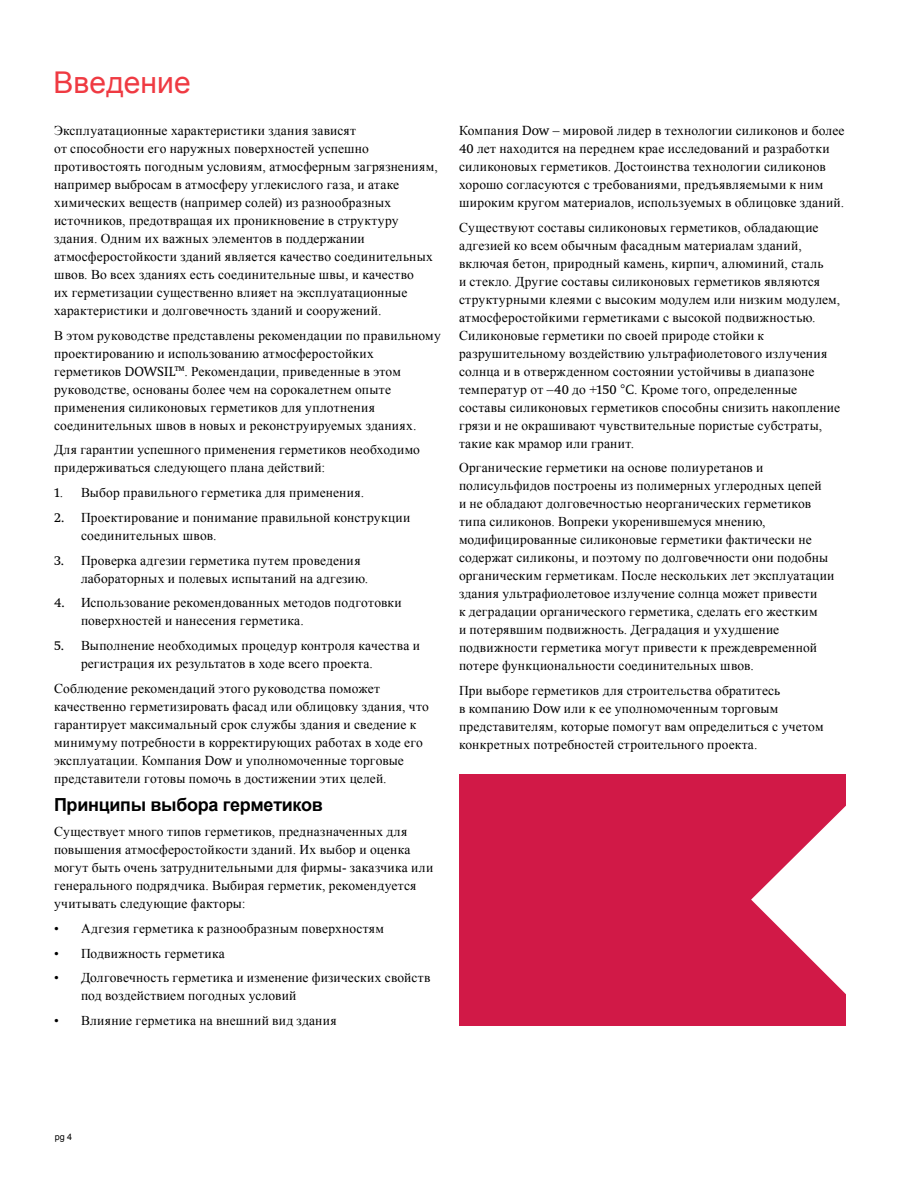
<style>
.page{position:relative;width:918px;height:1188px;background:#fff}
.page>*{position:absolute;margin:0;border:0;box-sizing:border-box;transform-origin:0 0}
.t1{font:30px "Arial";letter-spacing:.005em;color:#ef3a42}
.t2{font:700 18px "Arial";letter-spacing:-.015em;color:#000}
.t3{font:13.5px/18px "Times New Roman";letter-spacing:.015em;color:#000}
.t4{font:9px "Arial";color:#000}
.s1{font-family:"Swift Neue LT Pro"}
</style>
<div class="page">
<div style="left:459px;top:774px;width:386px;height:252px;background:#d11947"></div>
<svg style="left:751px;top:801px;width:95px;height:198px"></svg>
<h1 class="t1" style="left:54px;top:63px;width:139px">Введение</h1>
<p class="t3" style="left:54px;top:121px;width:385px">Эксплуатационные характеристики здания зависят<br>от способности его наружных поверхностей успешно противостоять погодным условиям, атмосферным загрязнениям, например выбросам в атмосферу углекислого газа, и атаке химических веществ (например солей) из разнообразных источников, предотвращая их проникновение в структуру здания. Одним их важных элементов в поддержании атмосферостойкости зданий является качество соединительных швов. Во всех зданиях есть соединительные швы, и качество<br>их герметизации существенно влияет на эксплуатационные характеристики и долговечность зданий и сооружений.</p>
<p class="t3" style="left:54px;top:326px;width:389px">В этом руководстве представлены рекомендации по правильному проектированию и использованию атмосферостойких герметиков <span class="s1">DOWSIL™</span>. Рекомендации, приведенные в этом руководстве, основаны более чем на сорокалетнем опыте применения силиконовых герметиков для уплотнения соединительных швов в новых и реконструируемых зданиях.</p>
<p class="t3" style="left:54px;top:441px;width:367px">Для гарантии успешного применения герметиков необходимо придерживаться следующего плана действий:</p>
<p class="t3" style="left:54px;top:483px;width:312px"><span class="s1">1</span>. Выбор правильного герметика для применения.</p>
<p class="t3" style="left:81px;top:508px;width:331px;text-indent:-27px"><span class="s1">2.</span> Проектирование и понимание правильной конструкции соединительных швов.</p>
<p class="t3" style="left:81px;top:551px;width:289px;text-indent:-27px"><span class="s1">3.</span> Проверка адгезии герметика путем проведения лабораторных и полевых испытаний на адгезию.</p>
<p class="t3" style="left:81px;top:594px;width:322px;text-indent:-27px"><span class="s1">4.</span> Использование рекомендованных методов подготовки поверхностей и нанесения герметика.</p>
<p class="t3" style="left:81px;top:636px;width:340px;text-indent:-27px"><span class="s1">5.</span> Выполнение необходимых процедур контроля качества и регистрация их результатов в ходе всего проекта.</p>
<p class="t3" style="left:54px;top:679px;width:376px">Соблюдение рекомендаций этого руководства поможет качественно герметизировать фасад или облицовку здания, что гарантирует максимальный срок службы здания и сведение к минимуму потребности в корректирующих работах в ходе его эксплуатации. Компания <span class="s1">Dow</span> и уполномоченные торговые представители готовы помочь в достижении этих целей.</p>
<h2 class="t2" style="left:54px;top:793px;width:270px">Принципы выбора герметиков</h2>
<p class="t3" style="left:54px;top:822px;width:381px">Существует много типов герметиков, предназначенных для повышения атмосферостойкости зданий. Их выбор и оценка могут быть очень затруднительными для фирмы- заказчика или генерального подрядчика. Выбирая герметик, рекомендуется учитывать следующие факторы:</p>
<p class="t3" style="left:54px;top:919px;width:331px">• Адгезия герметика к разнообразным поверхностям</p>
<p class="t3" style="left:54px;top:944px;width:172px">• Подвижность герметика</p>
<p class="t3" style="left:81px;top:969px;width:351px;text-indent:-27px">• Долговечность герметика и изменение физических свойств под воздействием погодных условий</p>
<p class="t3" style="left:54px;top:1011px;width:284px">• Влияние герметика на внешний вид здания</p>
<p class="t3" style="left:459px;top:121px;width:387px">Компания <span class="s1">Dow</span> – мировой лидер в технологии силиконов и более <span class="s1">40</span> лет находится на переднем крае исследований и разработки силиконовых герметиков. Достоинства технологии силиконов хорошо согласуются с требованиями, предъявляемыми к ним широким кругом материалов, используемых в облицовке зданий.</p>
<p class="t3" style="left:459px;top:218px;width:383px">Существуют составы силиконовых герметиков, обладающие адгезией ко всем обычным фасадным материалам зданий, включая бетон, природный камень, кирпич, алюминий, сталь<br>и стекло. Другие составы силиконовых герметиков являются структурными клеями с высоким модулем или низким модулем, атмосферостойкими герметиками с высокой подвижностью.<br>Силиконовые герметики по своей природе стойки к разрушительному воздействию ультрафиолетового излучения солнца и в отвержденном состоянии устойчивы в диапазоне температур от –<span class="s1">40</span> до +<span class="s1">150 °C</span>. Кроме того, определенные составы силиконовых герметиков способны снизить накопление грязи и не окрашивают чувствительные пористые субстраты, такие как мрамор или гранит.</p>
<p class="t3" style="left:459px;top:459px;width:377px">Органические герметики на основе полиуретанов и полисульфидов построены из полимерных углеродных цепей<br>и не обладают долговечностью неорганических герметиков типа силиконов. Вопреки укоренившемуся мнению, модифицированные силиконовые герметики фактически не содержат силиконы, и поэтому по долговечности они подобны органическим герметикам. После нескольких лет эксплуатации здания ультрафиолетовое излучение солнца может привести<br>к деградации органического герметика, сделать его жестким<br>и потерявшим подвижность. Деградация и ухудшение подвижности герметика могут привести к преждевременной потере функциональности соединительных швов.</p>
<p class="t3" style="left:459px;top:681px;width:366px">При выборе герметиков для строительства обратитесь<br>в компанию <span class="s1">Dow</span> или к ее уполномоченным торговым представителям, которые помогут вам определиться с учетом конкретных потребностей строительного проекта.</p>
<p class="t4" style="left:55px;top:1131px;width:19px">pg 4</p>
</div>
